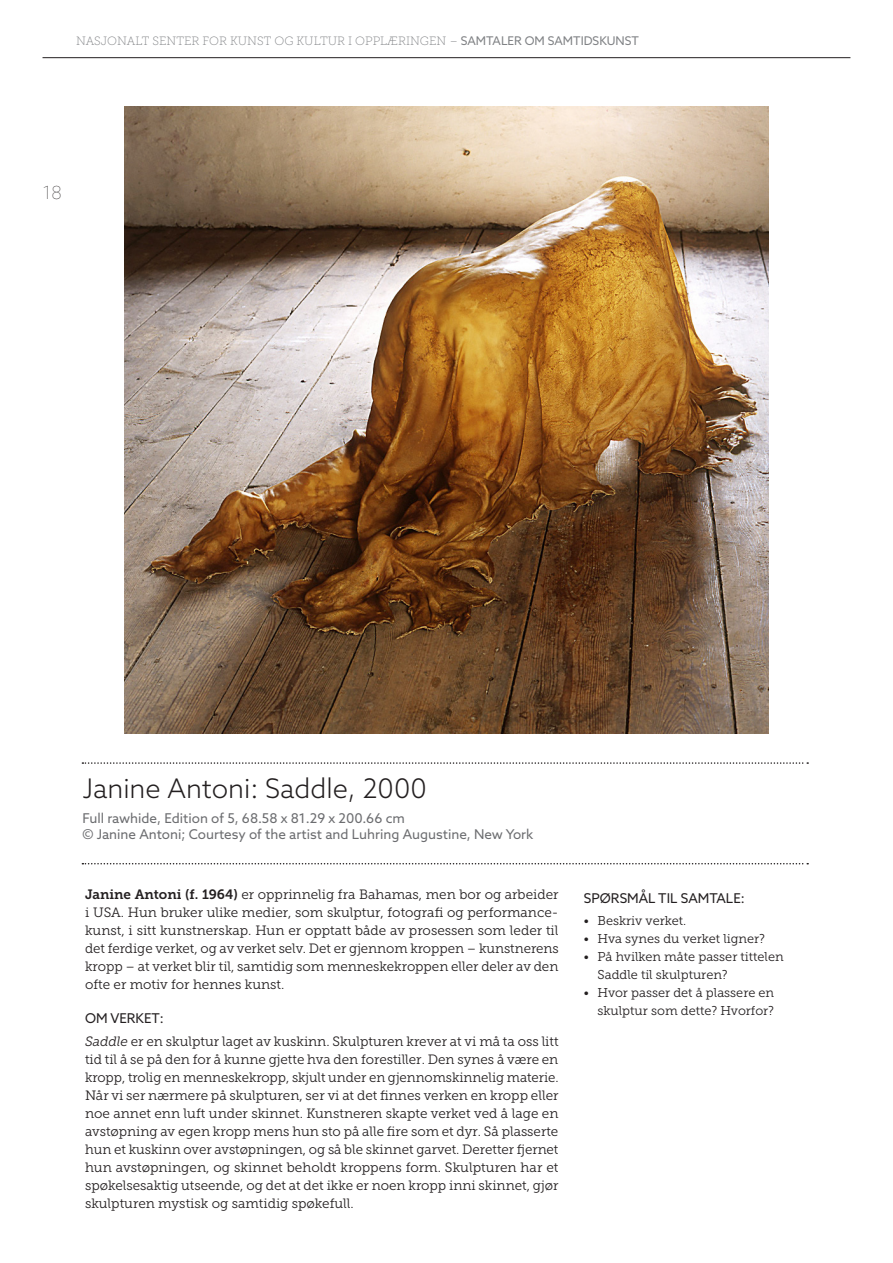
<style>
.page{position:relative;width:893px;height:1263px;background:#fff}
.page>*{position:absolute;margin:0;border:0;box-sizing:border-box;transform-origin:0 0}
.Kunster_tittel{font:300 27px "Azo Sans";color:#231f20}
.t1{font:100 18px "Azo Sans";color:#231f20}
.Brødtekst{font:13.5px/18px "Museo Slab 300";color:#231f20;text-align:justify}
.Undertekst{font:13.5px/16.2px "Azo Sans";color:#6c6d70}
.Mellomtittel{font:13.5px "Azo Sans";color:#231f20}
.Brødtekst-2{font:12.75px/18px "Museo Slab 300";color:#231f20}
.t2{font:12px "Museo Slab 100";color:#808285}
.s1{font-family:"Azo Sans"}
.s2{font-family:"Museo Slab 700"}
.s3{font-style:italic}
</style>
<div class="page">
<hr style="left:43px;top:57px;width:807px;height:1px;background:#231f20">
<img style="left:124px;top:106px;width:644px;height:628px">
<svg style="left:82px;top:762px;width:726px;height:2px"></svg>
<svg style="left:82px;top:863px;width:726px;height:1px"></svg>
<p class="t2" style="left:76px;top:35px;width:564px">NASJONALT SENTER FOR KUNST OG KULTUR I OPPLÆRINGEN – <span class="s1">SAMTALER OM SAMTIDSKUNST</span></p>
<h2 class="t1" style="left:43px;top:181px;width:21px">18</h2>
<p class="Kunster_tittel" style="left:82px;top:771px;width:346px">Janine Antoni: Saddle, 2000</p>
<p class="Undertekst" style="left:82px;top:809px;width:452px">Full rawhide, Edition of 5, 68.58 x 81.29 x 200.66 cm<br>© Janine Antoni; Courtesy of the artist and Luhring Augustine, New York</p>
<p class="Brødtekst" style="left:85px;top:885px;width:475px"><span class="s2">Janine Antoni (f. 1964)</span> er opprinnelig fra Bahamas, men bor og arbeider i USA. Hun bruker ulike medier, som skulptur, fotografi og performance&shy;kunst, i sitt kunstnerskap. Hun er opptatt både av prosessen som leder til det ferdige verket, og av verket selv. Det er gjennom kroppen – kunstnerens kropp – at verket blir til, samtidig som menneskekroppen eller deler av den ofte er motiv for hennes kunst.</p>
<p class="Mellomtittel" style="left:85px;top:1010px;width:80px">OM VERKET:</p>
<p class="Brødtekst" style="left:85px;top:1032px;width:475px"><span class="s3">Saddle</span> er en skulptur laget av kuskinn. Skulpturen krever at vi må ta oss litt tid til å se på den for å kunne gjette hva den forestiller. Den synes å være en kropp, trolig en menneskekropp, skjult under en gjennomskinnelig materie.<br>Når vi ser nærmere på skulpturen, ser vi at det finnes verken en kropp eller noe annet enn luft under skinnet. Kunstneren skapte verket ved å lage en avstøpning av egen kropp mens hun sto på alle fire som et dyr. Så plasserte hun et kuskinn over avstøpningen, og så ble skinnet garvet. Deretter fjernet hun avstøpningen, og skinnet beholdt kroppens form. Skulpturen har et spøkelsesaktig utseende, og det at det ikke er noen kropp inni skinnet, gjør skulpturen mystisk og samtidig spøkefull.</p>
<p class="Mellomtittel" style="left:584px;top:889px;width:162px">SPØRSMÅL TIL SAMTALE:</p>
<p class="Brødtekst-2" style="left:584px;top:912px;width:104px">• Beskriv verket.</p>
<p class="Brødtekst-2" style="left:584px;top:930px;width:182px">• Hva synes du verket ligner?</p>
<p class="Brødtekst-2" style="left:597px;top:948px;width:188px;text-indent:-14px">• På hvilken måte passer tittelen<br>Saddle til skulpturen?</p>
<p class="Brødtekst-2" style="left:584px;top:984px;width:192px;text-align:right">• Hvor passer det å plassere en skulptur som dette? Hvorfor?</p>
</div>
